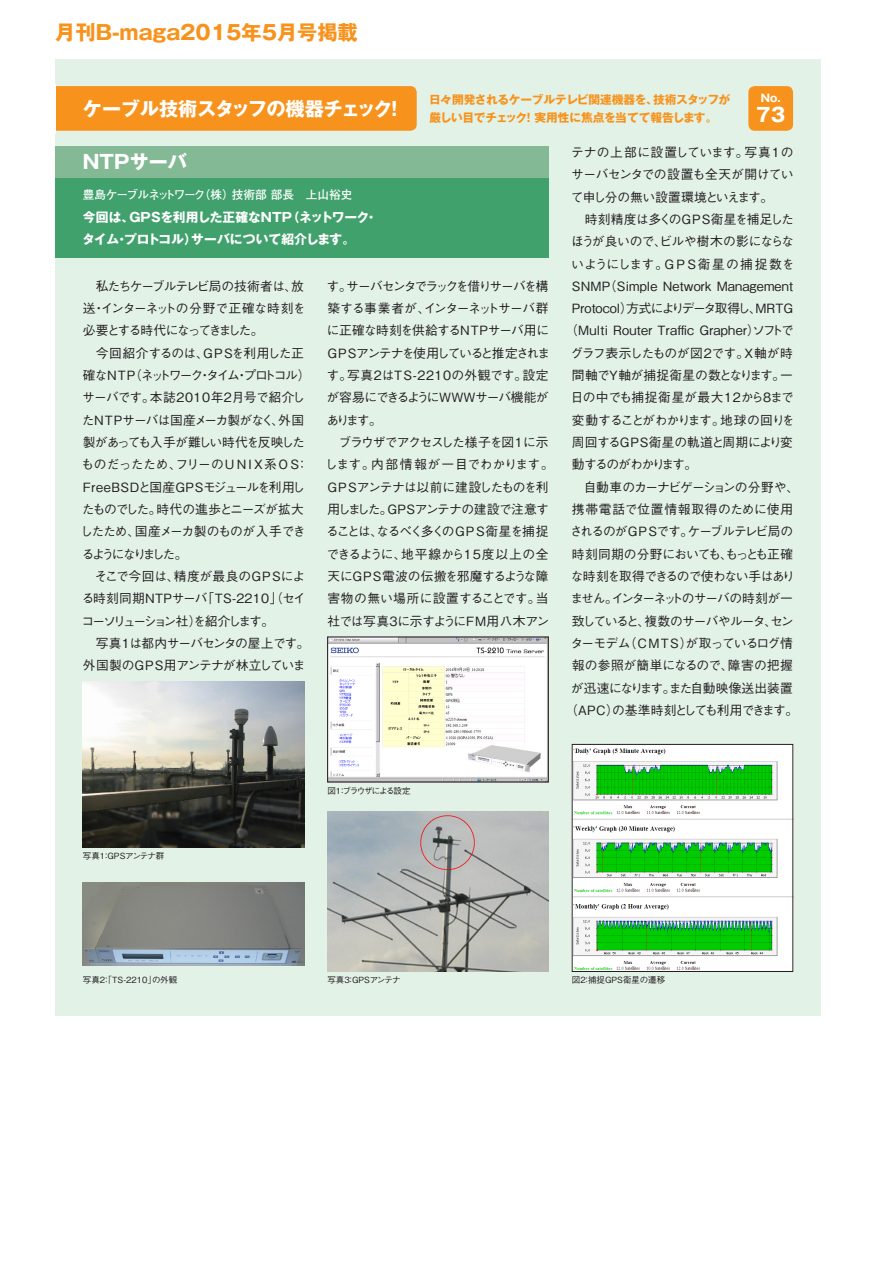
<style>
.page{position:relative;width:893px;height:1263px;background:#fff}
.page>*{position:absolute;margin:0;border:0;box-sizing:border-box;transform-origin:0 0}
.小見出し{font:700 20.25px "Gothic MB101 Pro";color:#f7931d}
.小見出し-2{font:700 19.2px "Gothic MB101 Pro";letter-spacing:-.02em;color:#fff}
.小見出し-3{font:700 19.2px "Gothic MB101 Pro";color:#fff}
.Body{font:500 12.75px/22.4px "Gothic BBB Pro";letter-spacing:-.05em;color:#231f20}
.Body-2{font:500 12.75px/22.4px "Gothic BBB Pro";letter-spacing:-.075em;color:#231f20}
.Body-3{font:700 12.75px "Gothic MB101 Pro";letter-spacing:-.01em;color:#fff}
.Body-4{font:500 12.75px "Gothic BBB Pro";letter-spacing:-.005em;color:#231f20}
.Body-5{font:500 12.75px "Gothic BBB Pro";letter-spacing:-.07em;color:#231f20}
.Body-6{font:500 12.75px "Gothic BBB Pro";letter-spacing:-.03em;color:#231f20}
.Body-7{font:500 12.75px "Gothic BBB Pro";letter-spacing:-.025em;color:#231f20}
.Body-8{font:500 12.75px "Gothic BBB Pro";letter-spacing:-.08em;color:#231f20}
.Body-9{font:500 12.75px "Gothic BBB Pro";letter-spacing:.02em;color:#231f20}
.Body-10{font:500 12.75px "Gothic BBB Pro";letter-spacing:.01em;color:#231f20}
.Body-11{font:500 12.75px "Gothic BBB Pro";letter-spacing:-.095em;color:#231f20}
.Body-12{font:500 12.75px "Gothic BBB Pro";letter-spacing:-.085em;color:#231f20}
.Body-13{font:500 12.75px "Gothic BBB Pro";letter-spacing:-.015em;color:#231f20}
.Body-14{font:500 12.75px "Gothic BBB Pro";letter-spacing:-.01em;color:#231f20}
.Body-15{font:500 12.75px "Gothic BBB Pro";letter-spacing:.1em;color:#231f20}
.Body-16{font:500 12.75px "Gothic BBB Pro";letter-spacing:.015em;color:#231f20}
.Body-17{font:500 12.75px "Gothic BBB Pro";letter-spacing:.055em;color:#231f20}
.Body-18{font:500 12.75px "Gothic BBB Pro";letter-spacing:-.115em;color:#231f20}
.t1{font:700 11.7px "Gothic MB101 Pro";letter-spacing:-.03em;color:#f7931d}
.t2{font:700 11.7px "Futo Go B101 Pro";letter-spacing:-.04em;color:#fff}
.t3{font:700 10.65px "Gothic MB101 Pro";color:#fff}
.キャプション{font:500 8.55px "Gothic BBB Pro";color:#231f20}
.キャプション-2{font:500 8.55px "Gothic BBB Pro";letter-spacing:-.025em;color:#231f20}
.キャプション-3{font:500 8.55px "Gothic BBB Pro";letter-spacing:-.13em;color:#231f20}
</style>
<div class="page">
<div style="left:55px;top:60px;width:766px;height:956px;background:#e3f2e7"></div>
<div style="left:748px;top:86px;width:45px;height:45px;background:#f7931d;border-radius:6px"></div>
<div style="left:55px;top:169px;width:494px;height:88px;background:#41a16d"></div>
<div style="left:43px;top:86px;width:374px;height:45px;background:#f7931d;border-radius:6px"></div>
<div style="left:40px;top:84px;width:15px;height:50px;background:#fff"></div>
<div style="left:55px;top:146px;width:494px;height:32px;background:#84b995"></div>
<img style="left:83px;top:681px;width:221px;height:166px">
<img style="left:83px;top:882px;width:221px;height:84px">
<img style="left:327px;top:811px;width:222px;height:161px">
<img style="left:329px;top:639px;width:218px;height:141px">
<div style="left:327px;top:637px;width:222px;height:145px;border:1px solid #231f20"></div>
<img style="left:574px;top:746px;width:217px;height:224px">
<div style="left:572px;top:744px;width:221px;height:228px;border:1px solid #231f20"></div>
<p class="小見出し" style="left:55px;top:15px;width:304px">月刊B-maga2015年5月号掲載</p>
<p class="t3" style="left:761px;top:89px;width:21px">No.</p>
<p class="小見出し-3" style="left:756px;top:99px;width:31px">73</p>
<p class="t1" style="left:429px;top:90px;width:303px">日々開発されるケーブルテレビ関連機器を、技術スタッフが</p>
<p class="t1" style="left:429px;top:108px;width:289px">厳しい目でチェック！ 実用性に焦点を当てて報告します。</p>
<p class="小見出し-2" style="left:83px;top:92px;width:323px">ケーブル技術スタッフの機器チェック！</p>
<p class="小見出し-3" style="left:83px;top:146px;width:106px">NTPサーバ</p>
<p class="Body" style="left:571px;top:139px;width:224px;text-align:justify">テナの上部に設置しています。写真１のサーバセンタでの設置も全天が開けていて申し分の無い設置環境といえます。</p>
<p class="Body-4" style="left:585px;top:209px;width:211px">時刻精度は多くのGPS衛星を補足した</p>
<p class="Body-6" style="left:571px;top:231px;width:224px">ほうが良いので、ビルや樹木の影にならな</p>
<p class="Body-15" style="left:571px;top:253px;width:225px">いようにします。GPS衛星の捕捉数を</p>
<p class="Body-10" style="left:572px;top:276px;width:223px">SNMP（Simple Network Management</p>
<p class="Body-4" style="left:572px;top:298px;width:223px">Protocol）方式によりデータ取得し、MRTG</p>
<p class="Body-9" style="left:565px;top:320px;width:230px">（Multi Router Traffic Grapher）ソフトで</p>
<p class="Body-6" style="left:570px;top:343px;width:224px">グラフ表示したものが図2です。X軸が時</p>
<p class="Body-7" style="left:572px;top:365px;width:222px">間軸でY軸が捕捉衛星の数となります。一</p>
<p class="Body-7" style="left:571px;top:387px;width:225px">日の中でも捕捉衛星が最大12から8まで</p>
<p class="Body-8" style="left:572px;top:410px;width:224px">変動することがわかります。地球の回りを</p>
<p class="Body-13" style="left:572px;top:432px;width:223px">周回するGPS衛星の軌道と周期により変</p>
<p class="Body-18" style="left:572px;top:454px;width:127px">動するのがわかります。</p>
<p class="Body-2" style="left:584px;top:474px;width:217px">自動車のカーナビゲーションの分野や、</p>
<p class="Body-17" style="left:572px;top:499px;width:223px">携帯電話で位置情報取得のために使用</p>
<p class="Body-5" style="left:570px;top:521px;width:225px">されるのがGPSです。ケーブルテレビ局の</p>
<p class="Body" style="left:572px;top:541px;width:223px">時刻同期の分野においても、もっとも正確</p>
<p class="Body-8" style="left:571px;top:566px;width:226px">な時刻を取得できるので使わない手はあり</p>
<p class="Body-11" style="left:570px;top:588px;width:224px">ません。インターネットのサーバの時刻が一</p>
<p class="Body-12" style="left:572px;top:611px;width:223px">致していると、複数のサーバやルータ、セン</p>
<p class="Body-5" style="left:570px;top:633px;width:224px">ターモデム（C M TS）が取っているログ情</p>
<p class="Body-16" style="left:572px;top:655px;width:223px">報の参照が簡単になるので、障害の把握</p>
<p class="Body-14" style="left:571px;top:678px;width:224px">が迅速になります。また自動映像送出装置</p>
<p class="Body" style="left:565px;top:697px;width:234px">（APC）の基準時刻としても利用できます。</p>
<p class="t2" style="left:83px;top:186px;width:271px">豊島ケーブルネットワーク（株）技術部 部長　上山裕史</p>
<p class="Body-3" style="left:83px;top:206px;width:296px">今回は、GPSを利用した正確なNTP（ネットワーク・</p>
<p class="Body-3" style="left:82px;top:229px;width:274px">タイム・プロトコル）サーバについて紹介します。</p>
<p class="Body-2" style="left:83px;top:273px;width:224px;text-indent:13px">私たちケーブルテレビ局の技術者は、放送・インターネットの分野で正確な時刻を必要とする時代になってきました。</p>
<p class="Body" style="left:80px;top:340px;width:232px;text-indent:15px">今回紹介するのは、GPSを利用した正確なN TP（ネットワーク・タイム・プロトコル）サーバです。本誌2010年2月号で紹介したNTPサーバは国産メーカ製がなく、外国製があっても入手が難しい時代を反映したものだったため、フリーのU N I X系O S：<br>FreeBSDと国産GPSモジュールを利用したものでした。時代の進歩とニーズが拡大したため、国産メーカ製のものが入手できるようになりました。</p>
<p class="Body" style="left:82px;top:563px;width:226px;text-align:justify;text-indent:13px">そこで今回は、精度が最良のGPSによる時刻同期NTPサーバ「TS-2210」（セイコーソリューション社）を紹介します。</p>
<p class="Body" style="left:83px;top:630px;width:228px;text-indent:13px">写真１は都内サーバセンタの屋上です。外国製のGPS用アンテナが林立していま</p>
<p class="Body-2" style="left:326px;top:273px;width:225px">す。サーバセンタでラックを借りサーバを構築する事業者が、インターネットサーバ群に正確な時刻を供給するNTPサーバ用に<br>G P Sアンテナを使用していると推定されます。写真2はTS-2210の外観です。設定が容易にできるようにWWWサーバ機能があります。</p>
<p class="Body" style="left:325px;top:430px;width:231px;text-indent:14px">ブラウザでアクセスした様子を図1に示します。内部情報が一目でわかります。<br>GPSアンテナは以前に建設したものを利用しました。GPSアンテナの建設で注意することは、なるべく多くのG P S衛星を捕捉できるように、地平線から15度以上の全天にGPS電波の伝搬を邪魔するような障害物の無い場所に設置することです。当社では写真3に示すようにFM用八木アン</p>
<p class="キャプション-2" style="left:83px;top:849px;width:83px">写真1：GPSアンテナ群</p>
<p class="キャプション-3" style="left:327px;top:784px;width:85px">図1：ブラウザによる設定</p>
<p class="キャプション" style="left:83px;top:973px;width:96px">写真2：「TS-2210」の外観</p>
<p class="キャプション-2" style="left:327px;top:973px;width:75px">写真3：GPSアンテナ</p>
<p class="キャプション" style="left:572px;top:973px;width:95px">図2：捕捉GPS衛星の遷移</p>
</div>
